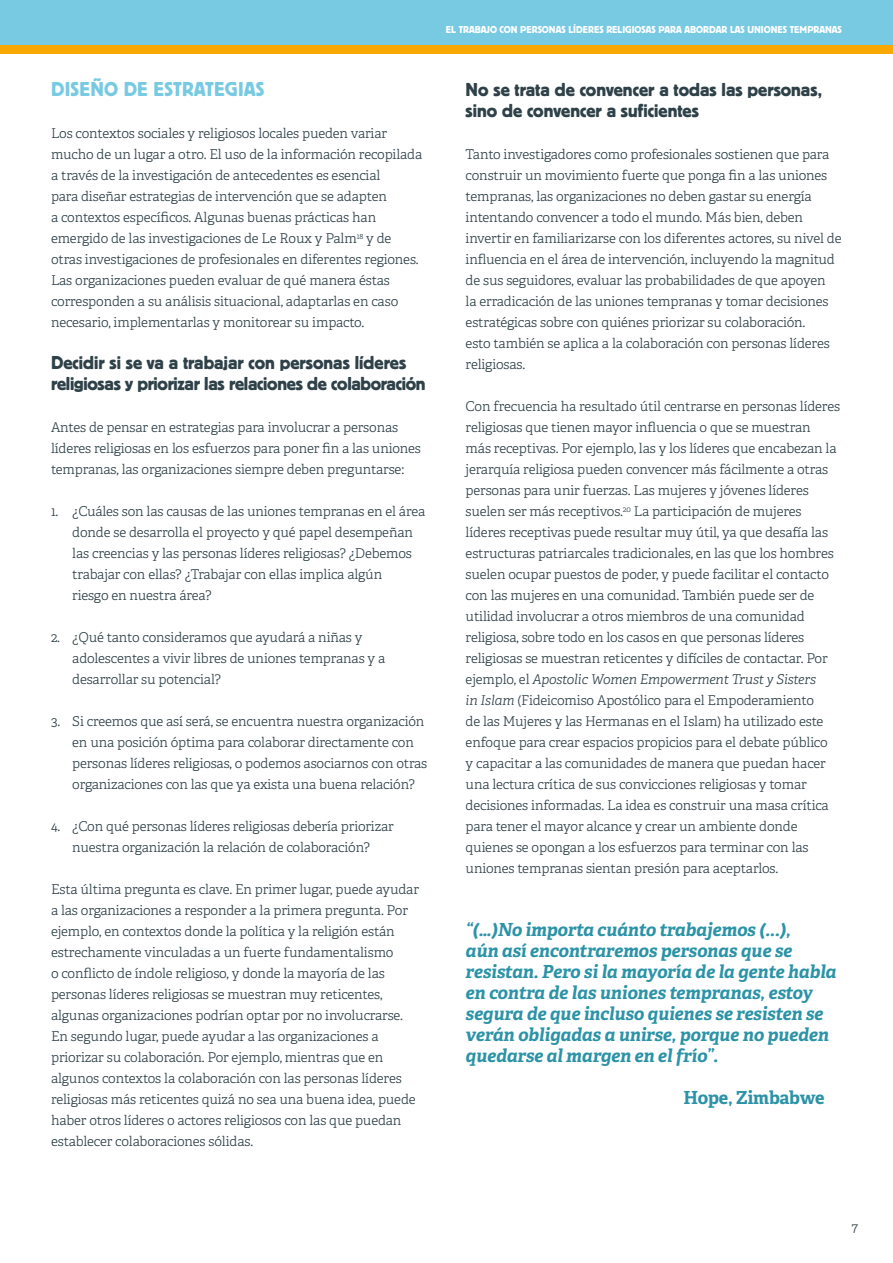
<style>
.page{position:relative;width:893px;height:1263px;background:#fff}
.page>*{position:absolute;margin:0;border:0;box-sizing:border-box;transform-origin:0 0}
.t1{font:21px "Platz";letter-spacing:.01em;color:#78cae3}
.t2{font:19.5px/21px "Platz";color:#2f4148}
.t3{font:italic 700 18px/21px "Adelle";letter-spacing:-.01em;color:#2c93a7}
.t4{font:700 18px "Adelle";letter-spacing:-.015em;color:#2c93a7}
.t5{font:300 13.5px/21px "Adelle";letter-spacing:-.01em;color:#2f4148}
.t6{font:10.5px "Platz";color:#fff}
.s1{font-style:italic}
</style>
<div class="page">
<div style="left:0;top:45px;width:893px;height:9px;background:#f8a800"></div>
<div style="left:0;top:0;width:893px;height:45px;background:#78cae3"></div>
<h1 class="t1" style="left:51px;top:78px;width:215px">DISEÑO DE ESTRATEGIAS</h1>
<p class="t5" style="left:51px;top:123px;width:373px">Los contextos sociales y religiosos locales pueden variar mucho de un lugar a otro. El uso de la información recopilada a través de la investigación de antecedentes es esencial<br>para diseñar estrategias de intervención que se adapten<br>a contextos específicos. Algunas buenas prácticas han emergido de las investigaciones de Le Roux y Palm<sup>18</sup> y de otras investigaciones de profesionales en diferentes regiones.<br>Las organizaciones pueden evaluar de qué manera éstas corresponden a su análisis situacional, adaptarlas en caso necesario, implementarlas y monitorear su impacto.</p>
<h2 class="t2" style="left:51px;top:352px;width:376px">Decidir si se va a trabajar con personas líderes religiosas y priorizar las relaciones de colaboración</h2>
<p class="t5" style="left:51px;top:417px;width:371px">Antes de pensar en estrategias para involucrar a personas líderes religiosas en los esfuerzos para poner fin a las uniones tempranas, las organizaciones siempre deben preguntarse:</p>
<p class="t5" style="left:72px;top:501px;width:354px;text-indent:-21px">1. ¿Cuáles son las causas de las uniones tempranas en el área donde se desarrolla el proyecto y qué papel desempeñan las creencias y las personas líderes religiosas? ¿Debemos trabajar con ellas? ¿Trabajar con ellas implica algún<br>riesgo en nuestra área?</p>
<p class="t5" style="left:72px;top:627px;width:315px;text-indent:-21px">2. ¿Qué tanto consideramos que ayudará a niñas y adolescentes a vivir libres de uniones tempranas y a desarrollar su potencial?</p>
<p class="t5" style="left:72px;top:711px;width:357px;text-indent:-21px">3. Si creemos que así será, se encuentra nuestra organización en una posición óptima para colaborar directamente con personas líderes religiosas, o podemos asociarnos con otras organizaciones con las que ya exista una buena relación?</p>
<p class="t5" style="left:51px;top:816px;width:344px;text-align:center">4. ¿Con qué personas líderes religiosas debería priorizar nuestra organización la relación de colaboración?</p>
<p class="t5" style="left:51px;top:879px;width:369px">Esta última pregunta es clave. En primer lugar, puede ayudar a las organizaciones a responder a la primera pregunta. Por ejemplo, en contextos donde la política y la religión están estrechamente vinculadas a un fuerte fundamentalismo<br>o conflicto de índole religioso, y donde la mayoría de las personas líderes religiosas se muestran muy reticentes, algunas organizaciones podrían optar por no involucrarse.<br>En segundo lugar, puede ayudar a las organizaciones a priorizar su colaboración. Por ejemplo, mientras que en algunos contextos la colaboración con las personas líderes religiosas más reticentes quizá no sea una buena idea, puede haber otros líderes o actores religiosos con las que puedan establecer colaboraciones sólidas.</p>
<p class="t6" style="left:446px;top:24px;width:398px">EL TRABAJO CON PERSONAS LÍDERES RELIGIOSAS PARA ABORDAR LAS UNIONES TEMPRANAS</p>
<h2 class="t2" style="left:466px;top:79px;width:358px">No se trata de convencer a todas las personas, sino de convencer a suficientes</h2>
<p class="t5" style="left:466px;top:144px;width:377px">Tanto investigadores como profesionales sostienen que para construir un movimiento fuerte que ponga fin a las uniones tempranas, las organizaciones no deben gastar su energía intentando convencer a todo el mundo. Más bien, deben invertir en familiarizarse con los diferentes actores, su nivel de influencia en el área de intervención, incluyendo la magnitud de sus seguidores, evaluar las probabilidades de que apoyen<br>la erradicación de las uniones tempranas y tomar decisiones estratégicas sobre con quiénes priorizar su colaboración.<br>esto también se aplica a la colaboración con personas líderes religiosas.</p>
<p class="t5" style="left:466px;top:396px;width:376px">Con frecuencia ha resultado útil centrarse en personas líderes religiosas que tienen mayor influencia o que se muestran<br>más receptivas. Por ejemplo, las y los líderes que encabezan la jerarquía religiosa pueden convencer más fácilmente a otras personas para unir fuerzas. Las mujeres y jóvenes líderes suelen ser más receptivos.<sup>20</sup> La participación de mujeres líderes receptivas puede resultar muy útil, ya que desafía las estructuras patriarcales tradicionales, en las que los hombres suelen ocupar puestos de poder, y puede facilitar el contacto con las mujeres en una comunidad. También puede ser de utilidad involucrar a otros miembros de una comunidad religiosa, sobre todo en los casos en que personas líderes religiosas se muestran reticentes y difíciles de contactar. Por ejemplo, el <span class="s1">Apostolic Women Empowerment Trust y Sisters<br>in Islam</span> (Fideicomiso Apostólico para el Empoderamiento<br>de las Mujeres y las Hermanas en el Islam) ha utilizado este enfoque para crear espacios propicios para el debate público<br>y capacitar a las comunidades de manera que puedan hacer una lectura crítica de sus convicciones religiosas y tomar decisiones informadas. La idea es construir una masa crítica para tener el mayor alcance y crear un ambiente donde quienes se opongan a los esfuerzos para terminar con las uniones tempranas sientan presión para aceptarlos.</p>
<p class="t3" style="left:466px;top:919px;width:372px">“(…)No importa cuánto trabajemos (...),<br>aún así encontraremos personas que se resistan. Pero si la mayoría de la gente habla en contra de las uniones tempranas, estoy segura de que incluso quienes se resisten se verán obligadas a unirse, porque no pueden quedarse al margen en el frío”.</p>
<h3 class="t4" style="left:683px;top:1086px;width:143px">Hope, Zimbabwe</h3>
<p class="t5" style="left:851px;top:1217px;width:8px">7</p>
</div>
